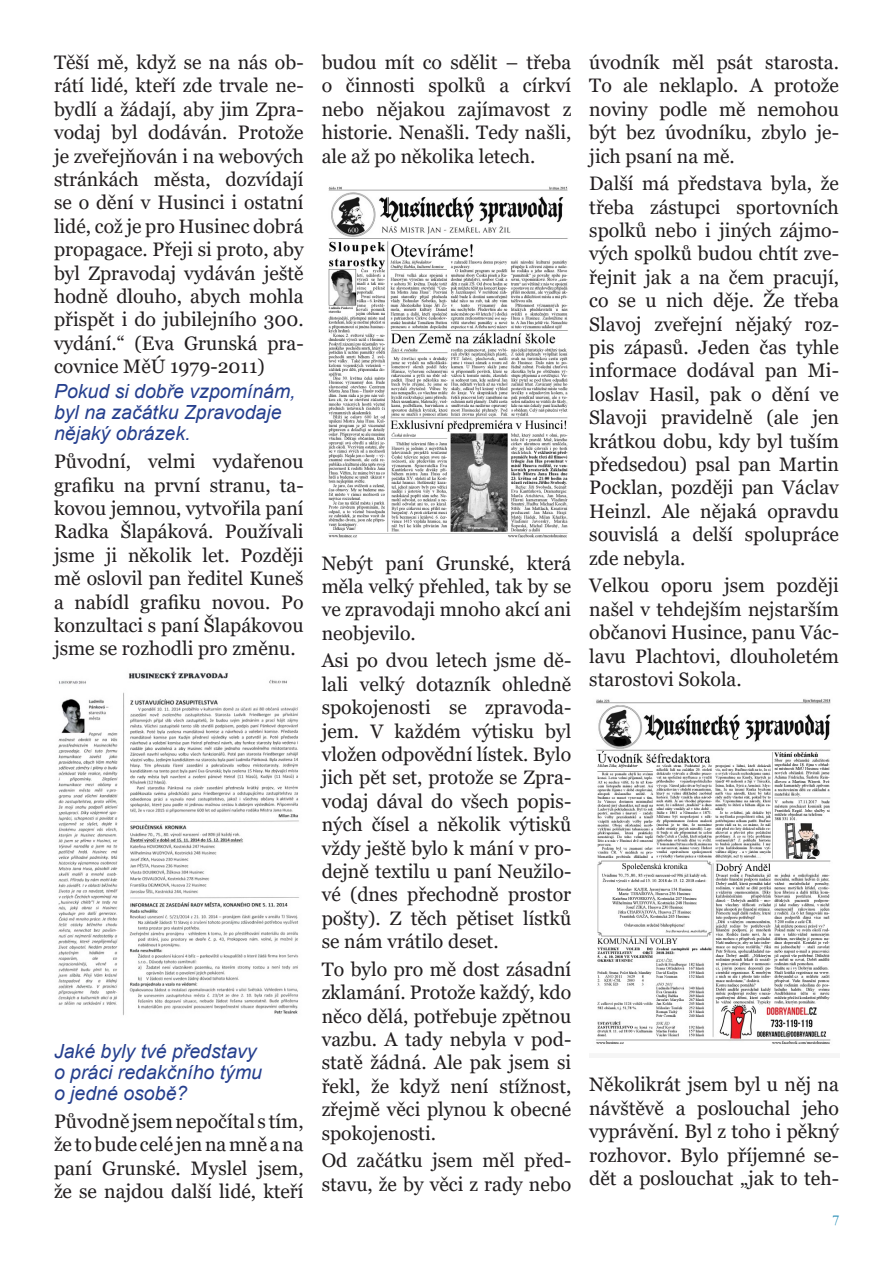
<style>
.page{position:relative;width:893px;height:1263px;background:#fff}
.page>*{position:absolute;margin:0;border:0;box-sizing:border-box;transform-origin:0 0}
.Odstavec{font:19.5px/23.4px "Georgia";color:#231f20;text-align:justify}
.Rozhovor_otázka{font:italic 19.5px/21px "Arial";color:#253f8e}
.Sloupek{font:15px "Garamond";color:#007aa9}
</style>
<div class="page">
<img style="left:58px;top:671px;width:241px;height:345px">
<img style="left:328px;top:186px;width:240px;height:352px">
<img style="left:596px;top:699px;width:235px;height:345px">
<p class="Odstavec" style="left:54px;top:51px;width:251px">Těší mě, když se na nás ob&shy;rátí lidé, kteří zde trvale ne&shy;bydlí a žádají, aby jim Zpra&shy;vodaj byl dodáván. Protože je zveřejňován i na webových stránkách města, dozvídají se o dění v Husinci i ostatní lidé, což je pro Husinec dobrá propagace. Přeji si proto, aby byl Zpravodaj vydáván ještě hodně dlouho, abych mohla přispět i do jubilejního 300. vydání.“ (Eva Grunská pra&shy;covnice MěÚ 1979-2011)</p>
<p class="Rozhovor_otázka" style="left:54px;top:381px;width:243px">Pokud si dobře vzpomínám, byl na začátku Zpravodaje nějaký obrázek.</p>
<p class="Odstavec" style="left:54px;top:450px;width:251px">Původní, velmi vydařenou grafiku na první stranu, ta&shy;kovou jemnou, vytvořila paní Radka Šlapáková. Používali jsme ji několik let. Později mě oslovil pan ředitel Kuneš a nabídl grafiku novou. Po konzultaci s paní Šlapákovou jsme se rozhodli pro změnu.</p>
<p class="Rozhovor_otázka" style="left:54px;top:1041px;width:210px">Jaké byly tvé představy o práci redakčního týmu o jedné osobě?</p>
<p class="Odstavec" style="left:54px;top:1110px;width:251px">Původně jsem nepočítal s tím, že to bude celé jen na mně a na paní Grunské. Myslel jsem, že se najdou další lidé, kteří</p>
<p class="Odstavec" style="left:322px;top:51px;width:251px">budou mít co sdělit – třeba o činnosti spolků a církví nebo nějakou zajímavost z historie. Nenašli. Tedy našli, ale až po několika letech.</p>
<p class="Odstavec" style="left:322px;top:551px;width:251px">Nebýt paní Grunské, která měla velký přehled, tak by se ve zpravodaji mnoho akcí ani neobjevilo.</p>
<p class="Odstavec" style="left:322px;top:649px;width:251px">Asi po dvou letech jsme dě&shy;lali velký dotazník ohledně spokojenosti se zpravoda&shy;jem. V každém výtisku byl vložen odpovědní lístek. Bylo jich pět set, protože se Zpra&shy;vodaj dával do všech popis&shy;ných čísel a několik výtisků vždy ještě bylo k mání v pro&shy;dejně textilu u paní Neužilo&shy;vé (dnes přechodně prostor pošty). Z těch pětiset lístků se nám vrátilo deset.</p>
<p class="Odstavec" style="left:322px;top:958px;width:251px">To bylo pro mě dost zásadní zklamání. Protože každý, kdo něco dělá, potřebuje zpětnou vazbu. A tady nebyla v pod&shy;statě žádná. Ale pak jsem si řekl, že když není stížnost, zřejmě věci plynou k obecné spokojenosti.</p>
<p class="Odstavec" style="left:322px;top:1149px;width:251px">Od začátku jsem měl před&shy;stavu, že by věci z rady nebo</p>
<p class="Odstavec" style="left:589px;top:51px;width:251px">úvodník měl psát starosta.<br>To ale neklaplo. A protože noviny podle mě nemohou být bez úvodníku, zbylo je&shy;jich psaní na mě.</p>
<p class="Odstavec" style="left:589px;top:172px;width:251px">Další má představa byla, že třeba zástupci sportovních spolků nebo i jiných zájmo&shy;vých spolků budou chtít zve&shy;řejnit jak a na čem pracují, co se u nich děje. Že třeba Slavoj zveřejní nějaký roz&shy;pis zápasů. Jeden čas tyhle informace dodával pan Mi&shy;loslav Hasil, pak o dění ve Slavoji pravidelně (ale jen krátkou dobu, kdy byl tuším předsedou) psal pan Martin Pocklan, později pan Václav Heinzl. Ale nějaká opravdu souvislá a delší spolupráce zde nebyla.</p>
<p class="Odstavec" style="left:589px;top:574px;width:251px">Velkou oporu jsem později našel v tehdejším nejstarším občanovi Husince, panu Vác&shy;lavu Plachtovi, dlouholetém starostovi Sokola.</p>
<p class="Odstavec" style="left:589px;top:1073px;width:251px">Několikrát jsem byl u něj na návštěvě a poslouchal jeho vyprávění. Byl z toho i pěkný rozhovor. Bylo příjemné se&shy;dět a poslouchat „jak to teh-</p>
<p class="Sloupek" style="left:832px;top:1210px;width:9px">7</p>
</div>
